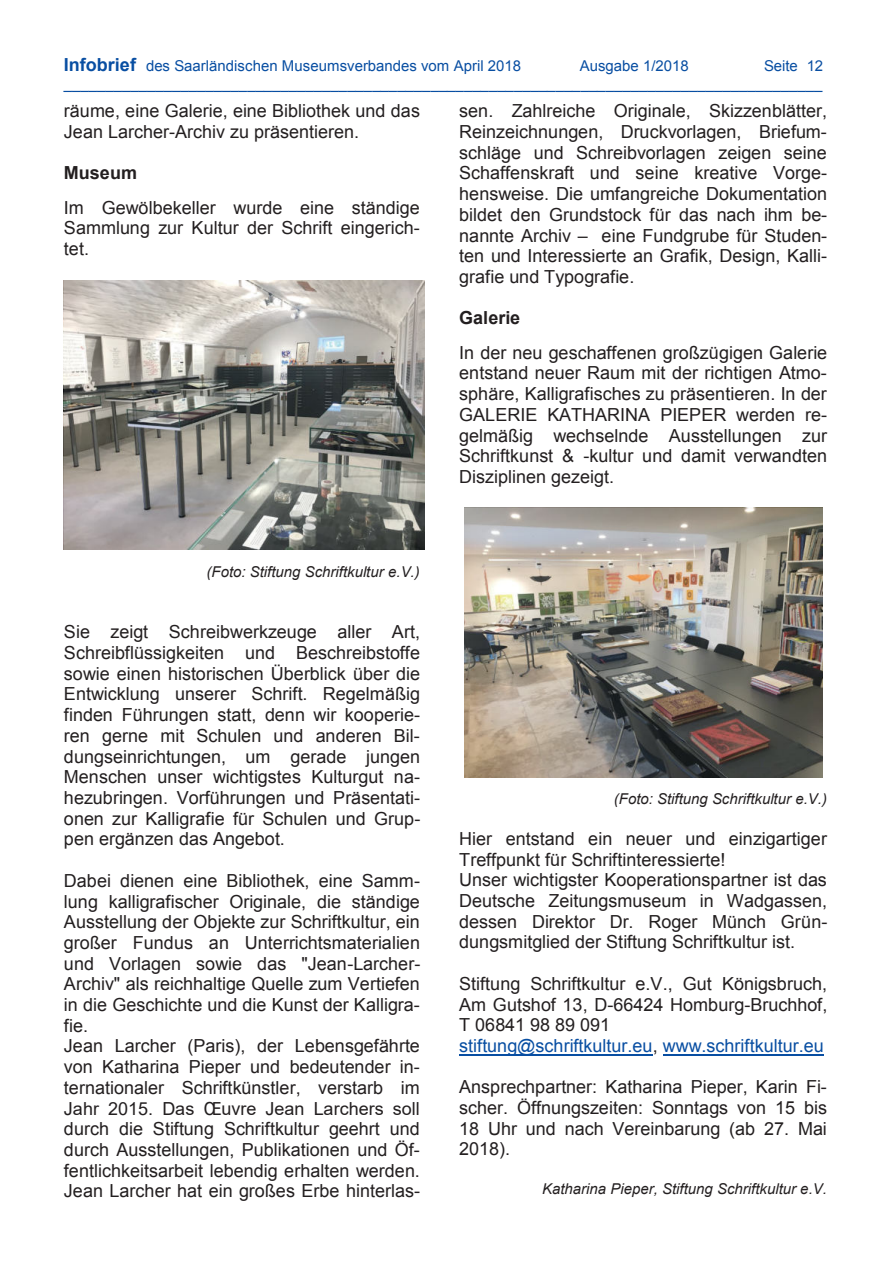
<style>
.page{position:relative;width:893px;height:1263px;background:#fff}
.page>*{position:absolute;margin:0;border:0;box-sizing:border-box;transform-origin:0 0}
.t1{font:18px/20.7px "Arial";color:#231f20}
.t2{font:18px/20.5px "Arial";color:#000;text-align:right}
.t3{font:18px "Arial";color:#231f20}
.t4{font:700 18px "Arial";color:#231f20}
.t5{font:15px/18px "Arial";color:#084ea2;text-align:right}
.t6{font:italic 15px "Arial";color:#231f20}
.s1{font-weight:700;font-size:18px}
.s2{font-style:inherit}
.s3{font-weight:700}
.s4{color:#000}
.s5{color:#084ea2}
</style>
<div class="page">
<hr style="left:459px;top:1054px;width:194px;height:1px;background:#084ea2">
<hr style="left:663px;top:1054px;width:161px;height:1px;background:#084ea2">
<img style="left:65px;top:281px;width:359px;height:269px">
<img style="left:465px;top:508px;width:358px;height:269px">
<p class="t5" style="left:64px;top:58px;width:459px"><span class="s1">Infobrief</span> des Saarländischen Museumsverbandes vom April 2018</p>
<p class="t5" style="left:580px;top:58px;width:110px">Ausgabe 1/2018</p>
<p class="t5" style="left:64px;top:58px;width:761px">Seite 12 ___________________________________________________________________________________________</p>
<p class="t1" style="left:64px;top:102px;width:358px">räume, eine Galerie, eine Bibliothek und das<br>Jean Larcher-Archiv zu präsentieren.</p>
<p class="t4" style="left:64px;top:166px;width:75px">Museum</p>
<p class="t1" style="left:64px;top:199px;width:357px;text-align:justify">Im Gewölbekeller wurde eine ständige Sammlung zur Kultur der Schrift eingerich&shy;tet.</p>
<p class="t1" style="left:459px;top:102px;width:370px;text-align:justify">sen. Zahlreiche Originale, Skizzenblätter, Reinzeichnungen, Druckvorlagen, Briefum&shy;schläge und Schreibvorlagen zeigen seine Schaffenskraft und seine kreative Vorge&shy;hensweise. Die umfangreiche Dokumentation bildet den Grundstock für das nach ihm be&shy;nannte Archiv <span class="s2">–</span> eine Fundgrube für Studen&shy;ten und Interessierte an Grafik, Design, Kalli&shy;grafie und Typografie.</p>
<p class="t1" style="left:459px;top:302px;width:370px;line-height:34.3px"><span class="s3">Galerie<br></span>In der neu geschaffenen großz<span class="s2">ü</span>gigen Galerie</p>
<p class="t1" style="left:459px;top:364px;width:369px;text-align:justify">entstand neuer Raum mit der richtigen Atmo&shy;sphäre, Kalligrafisches zu präsentieren. In der GALERIE KATHARINA PIEPER werden re&shy;gelmäßig wechselnde Ausstellungen zur Schriftkunst &amp; -kultur und damit verwandten Disziplinen gezeigt.</p>
<p class="t6" style="left:207px;top:566px;width:215px">(Foto: Stiftung Schriftkultur e.V.)</p>
<p class="t1" style="left:64px;top:623px;width:358px">Sie zeigt Schreibwerkzeuge aller<br>Schreibfl<span class="s2">ü</span>ssigkeiten und<br>sowie einen historischen Überblick über <span class="s4">die</span></p>
<p class="t1" style="left:64px;top:706px;width:358px;text-align:justify">finden Führungen statt, denn wir kooperie&shy;ren gerne mit Schulen und anderen Bil&shy;dungseinrichtungen, um g<span class="s4">erade jungen </span>Menschen unser wichtigstes Kulturgut na&shy;hezubringen. Vorführungen und Präsentati&shy;onen zur Kalligrafie für Schulen und Grup&shy;pen ergänzen das Angebot.</p>
<p class="t1" style="left:64px;top:872px;width:358px">Dabei dienen eine Bibliothek, eine Samm&shy;lung kalligrafischer Originale, die ständige Ausstellung der Objekte zur Schriftkultur, ein großer Fundus an Unterrichtsmaterialien und Vorlagen sowie das "Jean-Larcher-Archiv" als reichhaltige Quelle zum Vertiefen in die Geschichte und die Kunst der Kalligra&shy;fie.<br>Jean Larcher (Paris), der Lebensgefährte von Katharina Pieper und bedeutender in&shy;ternationaler Schriftkünstler, verstarb im</p>
<p class="t3" style="left:64px;top:1101px;width:357px">Jahr 2015. Das Œuvre Jean Larchers soll</p>
<p class="t1" style="left:64px;top:1120px;width:358px;text-align:justify">durch die Stiftung Schriftkultur geehrt und durch Ausstellungen, Publikationen und Öf&shy;fentlichkeitsarbeit lebendig erhalten werden.<br>Jean Larcher hat ein großes Erbe hinterlas-</p>
<p class="t2" style="left:297px;top:624px;width:126px">Art,<br>Beschreibstoffe</p>
<p class="t2" style="left:65px;top:686px;width:358px">Entwicklung unserer Schrift. Regelmäßig</p>
<p class="t6" style="left:614px;top:793px;width:215px">(Foto: Stiftung Schriftkultur e.V.)</p>
<p class="t1" style="left:459px;top:830px;width:370px">Hier entstand ein neuer und einzigartiger Treffpunkt f<span class="s2">ü</span>r Schriftinteressierte!<br>Unser wichtigster Kooperationspartner ist das Deutsche Zeitungsmuseum in Wadgassen, dessen Direktor Dr. Roger Münch Grün&shy;dungsmitglied der Stiftung Schriftkultur ist.</p>
<p class="t1" style="left:459px;top:975px;width:370px">Stiftung Schriftkultur e.V., Gut Königsbruch, Am Gutshof 13, D-66424 Homburg-Bruchhof, T 06841 98 89 091<br><span class="s5">stiftung@schriftkultur.eu</span>, <span class="s5">www.schriftkultur.eu</span></p>
<p class="t1" style="left:459px;top:1078px;width:369px;text-align:justify">Ansprechpartner: Katharina Pieper, Karin Fi&shy;scher. Öffnungszeiten: Sonntags von 15 bis 18 Uhr und nach Vereinbarung (ab 27. Mai 2018).</p>
<p class="t6" style="left:542px;top:1183px;width:286px">Katharina Pieper, Stiftung Schriftkultur e.V.</p>
</div>
